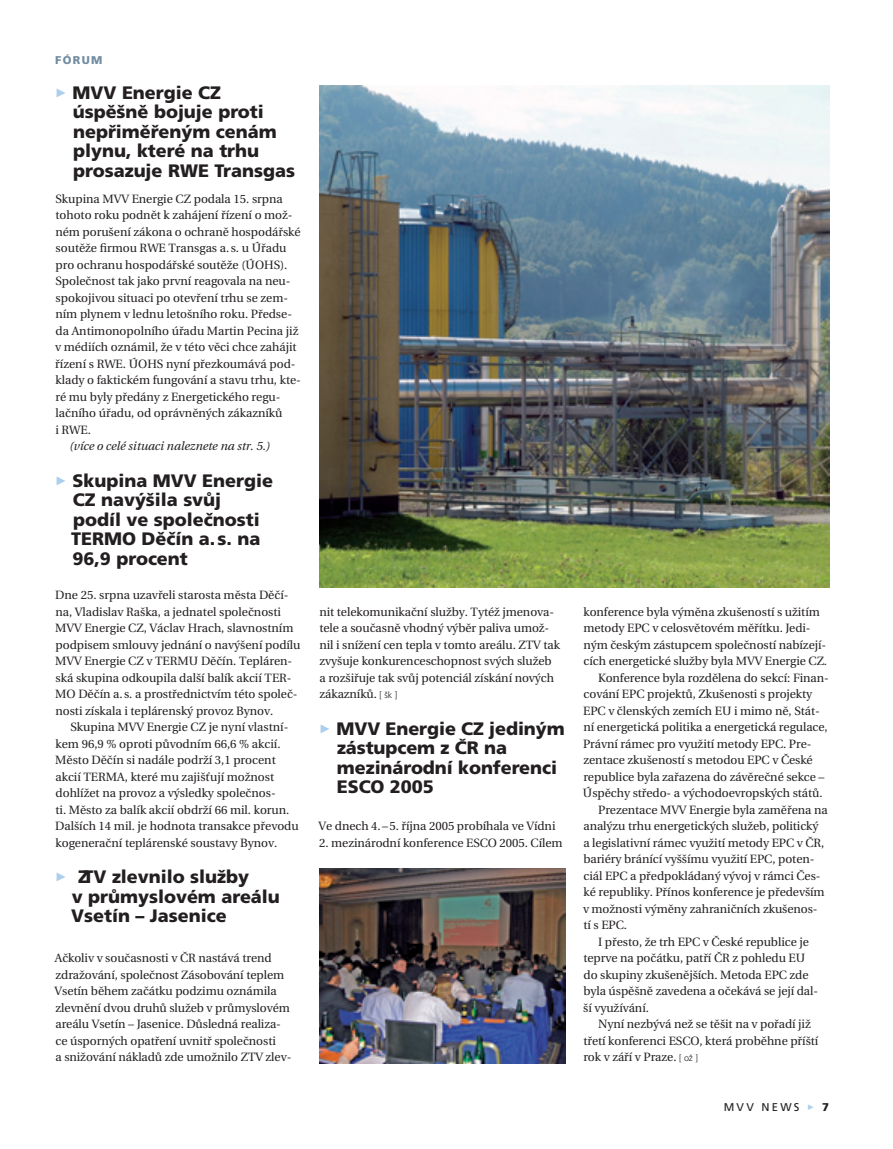
<style>
.page{position:relative;width:893px;height:1149px;background:#fff}
.page>*{position:absolute;margin:0;border:0;box-sizing:border-box;transform-origin:0 0}
.t1{font:18px/19.5px "Frutiger Black OT";color:#231f20}
.t2{font:12px/16.5px "Utopia";letter-spacing:-.005em;color:#231f20}
.t3{font:italic 12px "Utopia";color:#231f20}
.t4{font:11.25px "Frutiger OT";letter-spacing:.2em;color:#231f20}
.t5{font:11.25px "Frutiger Black OT";color:#728ca1}
.s1{font-family:"FF Dingbests";color:#accfed}
.s2{font-family:"Frutiger Light OT";font-size:9px}
</style>
<div class="page">
<img style="left:319px;top:85px;width:510px;height:502px">
<img style="left:319px;top:868px;width:246px;height:195px">
<p class="t5" style="left:55px;top:53px;width:38px">fórum</p>
<h1 class="t1" style="left:73px;top:83px;width:224px;text-indent:-18px"><span class="s1">&gt;</span> MVV Energie CZ úspěšně bojuje proti nepřiměřeným cenám plynu, které na trhu prosazuje RWE Transgas</h1>
<p class="t2" style="left:55px;top:190px;width:247px">Skupina MVV Energie CZ podala 15. srpna tohoto roku podnět k zahájení řízení o mož&shy;ném porušení zákona o ochraně hospodářské soutěže firmou RWE Transgas a. s. u Úřadu pro ochranu hospodářské soutěže (ÚOHS).<br>Společnost tak jako první reagovala na neu&shy;spokojivou situaci po otevření trhu se zem&shy;ním plynem v lednu letošního roku. Předse&shy;da Antimonopolního úřadu Martin Pecina již v médiích oznámil, že v této věci chce zahájit řízení s RWE. ÚOHS nyní přezkoumává pod&shy;klady o faktickém fungování a stavu trhu, kte&shy;ré mu byly předány z Energetického regu&shy;lačního úřadu, od oprávněných zákazníků<br>i RWE.</p>
<p class="t3" style="left:69px;top:439px;width:202px">(více o celé situaci naleznete na str. 5.)</p>
<h1 class="t1" style="left:71px;top:471px;width:203px;text-indent:-16px"><span class="s1">&gt;</span> Skupina MVV Energie<br>CZ navýšila svůj<br>podíl ve společnosti<br>TERMO Děčín a.s. na<br>96,9 procent</h1>
<p class="t2" style="left:55px;top:586px;width:247px">Dne 25. srpna uzavřeli starosta města Děčí&shy;na, Vladislav Raška, a jednatel společnosti MVV Energie CZ, Václav Hrach, slavnostním podpisem smlouvy jednání o navýšení podílu MVV Energie CZ v TERMU Děčín. Tepláren&shy;ská skupina odkoupila další balík akcií TER-MO Děčín a. s. a prostřednictvím této společ&shy;nosti získala i teplárenský provoz Bynov.</p>
<p class="t2" style="left:55px;top:718px;width:245px;text-indent:15px">Skupina MVV Energie CZ je nyní vlastní&shy;kem 96,9 % oproti původním 66,6 % akcií.<br>Město Děčín si nadále podrží 3,1 procent akcií TERMA, které mu zajišťují možnost dohlížet na provoz a výsledky společnos-<br>ti. Město za balík akcií obdrží 66 mil. korun.<br>Dalších 14 mil. je hodnota transakce převodu kogenerační teplárenské soustavy Bynov.</p>
<h1 class="t1" style="left:71px;top:867px;width:210px;text-indent:-16px"><span class="s1">&gt;</span> ZTV zlevnilo služby<br>v průmyslovém areálu<br>Vsetín – Jasenice</h1>
<p class="t2" style="left:55px;top:949px;width:238px">Ačkoliv v současnosti v ČR nastává trend zdražování, společnost Zásobování teplem Vsetín během začátku podzimu oznámila zlevnění dvou druhů služeb v průmyslovém areálu Vsetín – Jasenice. Důsledná realiza&shy;ce úsporných opatření uvnitř společnosti<br>a snižování nákladů zde umožnilo ZTV zlev-</p>
<p class="t2" style="left:319px;top:603px;width:242px">nit telekomunikační služby. Tytéž jmenova&shy;tele a současně vhodný výběr paliva umož&shy;nil i snížení cen tepla v tomto areálu. ZTV tak zvyšuje konkurenceschopnost svých služeb a rozšiřuje tak svůj potenciál získání nových zákazníků. <span class="s2">[ šk ]</span></p>
<h1 class="t1" style="left:337px;top:718px;width:229px;text-indent:-18px"><span class="s1">&gt;</span> MVV Energie CZ jediným zástupcem z ČR</h1>
<h1 class="t1" style="left:337px;top:737px;width:222px;text-indent:147px">na mezinárodní konferenci<br>ESCO 2005</h1>
<p class="t2" style="left:319px;top:817px;width:238px">Ve dnech 4.–5. října 2005 probíhala ve Vídni</p>
<p class="t2" style="left:319px;top:834px;width:245px">2. mezinárodní konference ESCO 2005. Cílem</p>
<p class="t2" style="left:583px;top:603px;width:238px">konference byla výměna zkušeností s užitím</p>
<p class="t2" style="left:583px;top:619px;width:229px">metody EPC v celosvětovém měřítku. Jedi-</p>
<p class="t2" style="left:583px;top:636px;width:244px">ným českým zástupcem společností nabízejí-</p>
<p class="t2" style="left:584px;top:652px;width:245px">cích energetické služby byla MVV Energie CZ.</p>
<p class="t2" style="left:598px;top:669px;width:232px">Konference byla rozdělena do sekcí: Finan-</p>
<p class="t2" style="left:584px;top:685px;width:230px">cování EPC projektů, Zkušenosti s projekty</p>
<p class="t2" style="left:583px;top:702px;width:238px">EPC v členských zemích EU i mimo ně, Stát-</p>
<p class="t2" style="left:583px;top:718px;width:246px">ní energetická politika a energetická regulace,</p>
<p class="t2" style="left:583px;top:735px;width:230px">Právní rámec pro využití metody EPC. Pre-</p>
<p class="t2" style="left:583px;top:751px;width:231px">zentace zkušeností s metodou EPC v České</p>
<p class="t2" style="left:583px;top:768px;width:243px">republice byla zařazena do závěrečné sekce –</p>
<p class="t2" style="left:583px;top:784px;width:241px">Úspěchy středo- a východoevropských států.</p>
<p class="t2" style="left:598px;top:801px;width:231px">Prezentace MVV Energie byla zaměřena na</p>
<p class="t2" style="left:583px;top:817px;width:237px">analýzu trhu energetických služeb, politický</p>
<p class="t2" style="left:583px;top:834px;width:243px">a legislativní rámec využití metody EPC v ČR,</p>
<p class="t2" style="left:583px;top:850px;width:233px">bariéry bránící vyššímu využití EPC, poten-</p>
<p class="t2" style="left:584px;top:867px;width:238px">ciál EPC a předpokládaný vývoj v rámci Čes-</p>
<p class="t2" style="left:583px;top:883px;width:243px">ké republiky. Přínos konference je především</p>
<p class="t2" style="left:583px;top:900px;width:236px">v možnosti výměny zahraničních zkušenos-</p>
<p class="t2" style="left:583px;top:916px;width:45px">tí s EPC.</p>
<p class="t2" style="left:598px;top:933px;width:212px">I přesto, že trh EPC v České republice je</p>
<p class="t2" style="left:583px;top:949px;width:223px">teprve na počátku, patří ČR z pohledu EU</p>
<p class="t2" style="left:584px;top:966px;width:227px">do skupiny zkušenějších. Metoda EPC zde</p>
<p class="t2" style="left:583px;top:982px;width:236px">byla úspěšně zavedena a očekává se její dal-</p>
<p class="t2" style="left:583px;top:999px;width:67px">ší využívání.</p>
<p class="t2" style="left:598px;top:1015px;width:214px">Nyní nezbývá než se těšit na v pořadí již</p>
<p class="t2" style="left:583px;top:1032px;width:237px">třetí konferenci ESCO, která proběhne příští</p>
<p class="t2" style="left:583px;top:1048px;width:116px">rok v září v Praze. <span class="s2">[ ož ]</span></p>
<p class="t4" style="left:724px;top:1099px;width:92px">MVV NEWS <span class="s1">&gt;</span></p>
</div>
